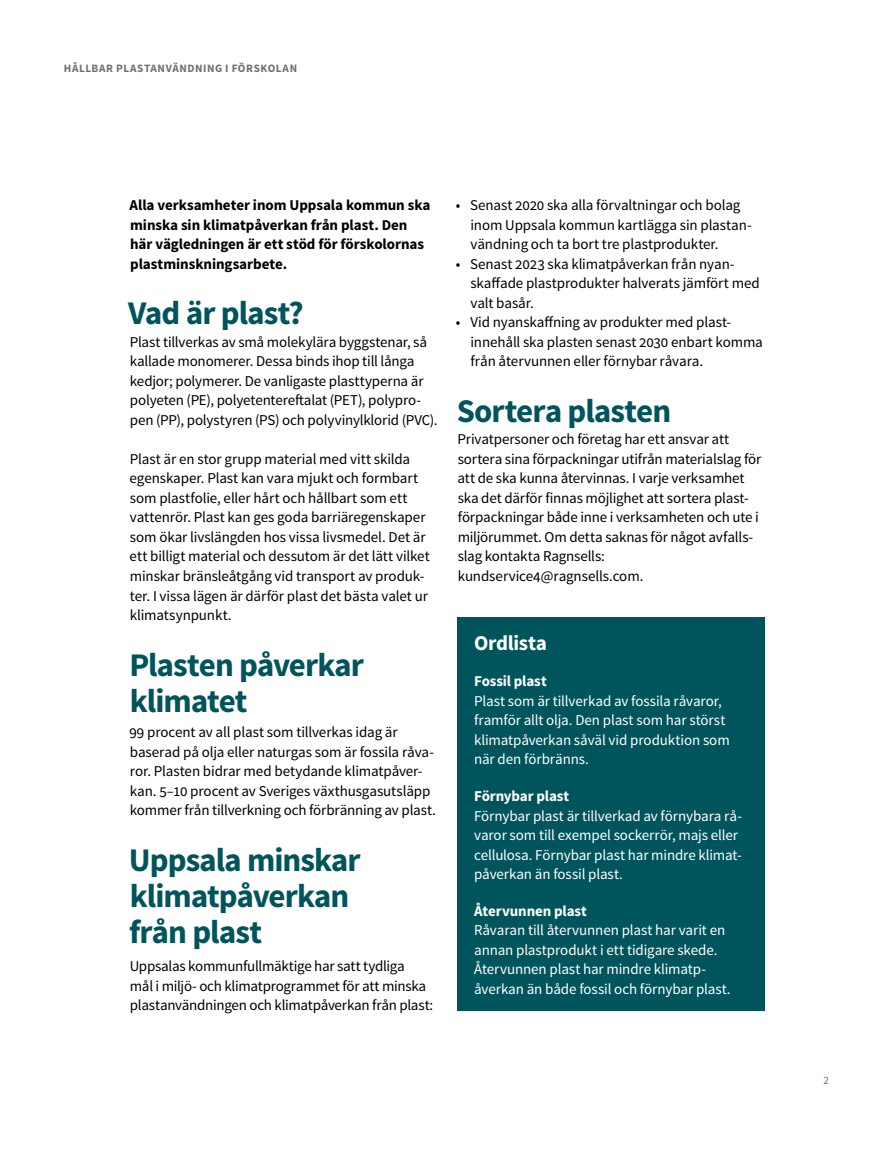
<style>
.page{position:relative;width:893px;height:1149px;background:#fff}
.page>*{position:absolute;margin:0;border:0;box-sizing:border-box;transform-origin:0 0}
.Rubrik_H2{font:700 33px/36px "Source Sans Pro";letter-spacing:-.03em;color:#00545c}
.Mellanrubrik_H3{font:700 21px "Source Sans Pro";letter-spacing:-.02em;color:#fff}
.Brödtext{font:15px/19.5px "Source Sans Pro";letter-spacing:-.01em;color:#000}
.Brödtext-2{font:15px/19.5px "Source Sans Pro";letter-spacing:-.01em;color:#fff}
.ingress{font:700 15px/19.5px "Source Sans Pro";letter-spacing:-.005em;color:#000}
.Mellanrubrik_H4{font:700 15px "Source Sans Pro";letter-spacing:-.01em;color:#fff}
.t1{font:700 11.25px "Source Sans Pro";letter-spacing:.05em;color:#6f7070}
.t2{font:11.25px "Source Sans Pro";color:#6f7070}
</style>
<div class="page">
<div style="left:457px;top:617px;width:307px;height:393px;background:#00545c"></div>
<p class="t1" style="left:64px;top:61px;width:235px">HÅLLBAR PLASTANVÄNDNING I FÖRSKOLAN</p>
<p class="ingress" style="left:130px;top:196px;width:302px">Alla verksamheter inom Uppsala kommun ska minska sin klimatpåverkan från plast. Den här vägledningen är ett stöd för förskolornas plastminskningsarbete.</p>
<h2 class="Rubrik_H2" style="left:128px;top:296px;width:177px">Vad är plast?</h2>
<p class="Brödtext" style="left:130px;top:332px;width:309px">Plast tillverkas av små molekylära byggstenar, så kallade monomerer. Dessa binds ihop till långa kedjor; polymerer. De vanligaste plasttyperna är polyeten (PE), polyetentereftalat (PET), polypro&shy;pen (PP), polystyren (PS) och polyvinylklorid (PVC).</p>
<p class="Brödtext" style="left:130px;top:449px;width:302px">Plast är en stor grupp material med vitt skilda egenskaper. Plast kan vara mjukt och formbart som plastfolie, eller hårt och hållbart som ett vattenrör. Plast kan ges goda barriäregenskaper som ökar livslängden hos vissa livsmedel. Det är ett billigt material och dessutom är det lätt vilket minskar bränsleåtgång vid transport av produk&shy;ter. I vissa lägen är därför plast det bästa valet ur klimatsynpunkt.</p>
<h2 class="Rubrik_H2" style="left:129px;top:647px;width:236px">Plasten påverkar klimatet</h2>
<p class="Brödtext" style="left:129px;top:722px;width:308px">99 procent av all plast som tillverkas idag är baserad på olja eller naturgas som är fossila råva&shy;ror. Plasten bidrar med betydande klimatpåver&shy;kan. 5–10 procent av Sveriges växthusgasutsläpp kommer från tillverkning och förbränning av plast.</p>
<h2 class="Rubrik_H2" style="left:129px;top:842px;width:233px">Uppsala minskar klimatpåverkan från plast</h2>
<p class="Brödtext" style="left:130px;top:956px;width:305px">Uppsalas kommunfullmäktige har satt tydliga<br>mål i miljö- och klimatprogrammet för att minska plastanvändningen och klimatpåverkan från plast:</p>
<p class="Brödtext" style="left:470px;top:196px;width:283px;text-indent:-15px">• Senast 2020 ska alla förvaltningar och bolag inom Uppsala kommun kartlägga sin plastan&shy;vändning och ta bort tre plastprodukter.</p>
<p class="Brödtext" style="left:470px;top:254px;width:291px;text-indent:-15px">• Senast 2023 ska klimatpåverkan från nyan&shy;skaffade plastprodukter halverats jämfört med valt basår.</p>
<p class="Brödtext" style="left:470px;top:313px;width:294px;text-indent:-15px">• Vid nyanskaffning av produkter med plast&shy;innehåll ska plasten senast 2030 enbart komma från återvunnen eller förnybar råvara.</p>
<h2 class="Rubrik_H2" style="left:457px;top:394px;width:216px">Sortera plasten</h2>
<p class="Brödtext" style="left:457px;top:430px;width:305px">Privatpersoner och företag har ett ansvar att sortera sina förpackningar utifrån materialslag för att de ska kunna återvinnas. I varje verksamhet ska det därför finnas möjlighet att sortera plast&shy;förpackningar både inne i verksamheten och ute i miljörummet. Om detta saknas för något avfalls&shy;slag kontakta Ragnsells: kundservice4@ragnsells.com.</p>
<h3 class="Mellanrubrik_H3" style="left:474px;top:629px;width:74px">Ordlista</h3>
<h4 class="Mellanrubrik_H4" style="left:474px;top:671px;width:74px">Fossil plast</h4>
<p class="Brödtext-2" style="left:474px;top:691px;width:257px">Plast som är tillverkad av fossila råvaror, framför allt olja. Den plast som har störst klimatpåverkan såväl vid produktion som när den förbränns.</p>
<h4 class="Mellanrubrik_H4" style="left:474px;top:786px;width:97px">Förnybar plast</h4>
<p class="Brödtext-2" style="left:474px;top:805px;width:269px">Förnybar plast är tillverkad av förnybara rå&shy;varor som till exempel sockerrör, majs eller cellulosa. Förnybar plast har mindre klimat&shy;påverkan än fossil plast.</p>
<h4 class="Mellanrubrik_H4" style="left:474px;top:900px;width:114px">Återvunnen plast</h4>
<p class="Brödtext-2" style="left:474px;top:920px;width:258px">Råvaran till återvunnen plast har varit en annan plastprodukt i ett tidigare skede.<br>Återvunnen plast har mindre klimatp&shy;åverkan än både fossil och förnybar plast.</p>
<p class="t2" style="left:824px;top:1073px;width:7px">2</p>
</div>
